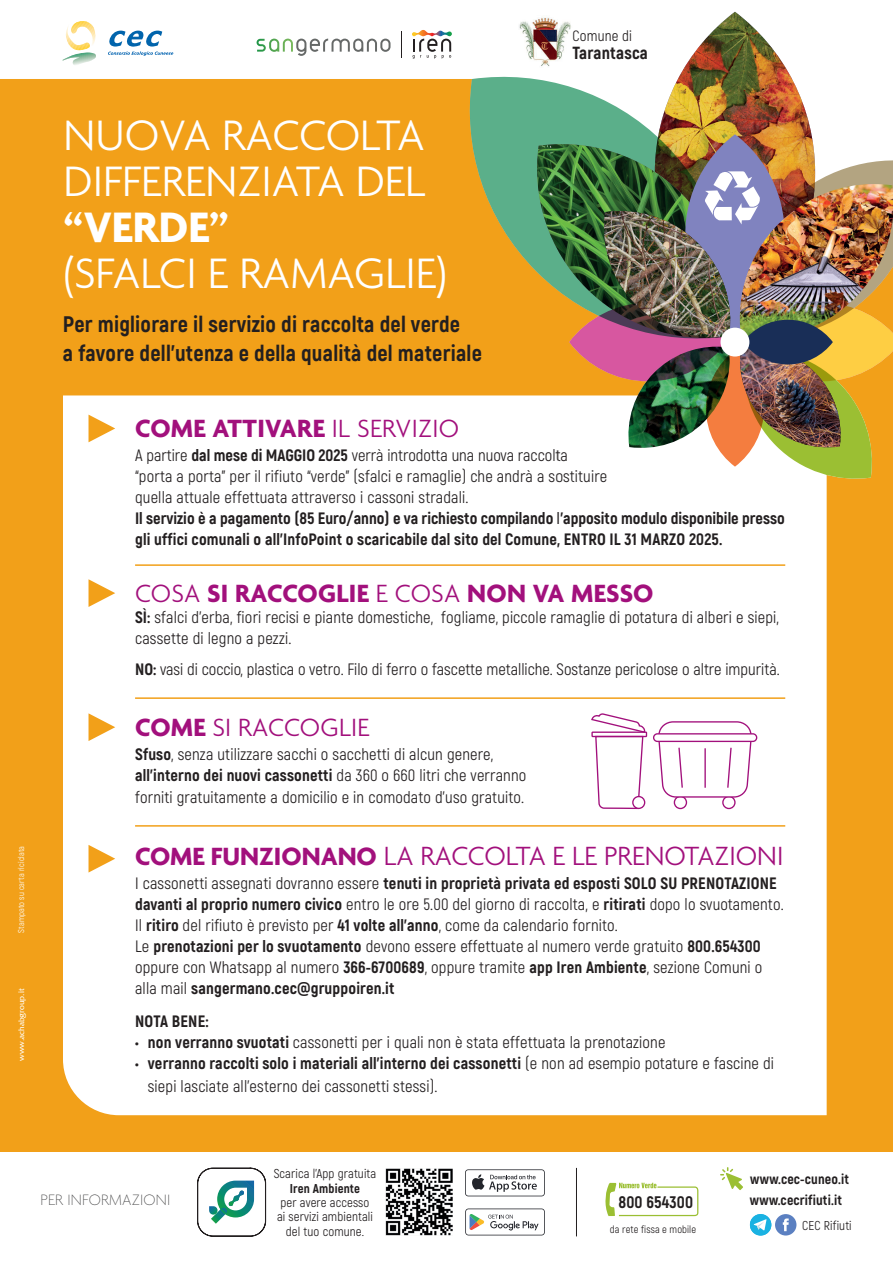
<style>
.page{position:relative;width:893px;height:1263px;background:#fff}
.page>*{position:absolute;margin:0;border:0;box-sizing:border-box;transform-origin:0 0}
.t1{font:300 46.05px/46px "Agenda";color:#fff}
.t2{font:700 46.05px "Agenda";color:#fff}
.t3{font:300 28.5px "Agenda";color:#a2107c}
.t4{font:700 27px "Agenda";letter-spacing:.01em;color:#a2107c}
.t5{font:300 27px "Agenda";letter-spacing:.01em;color:#a2107c}
.t6{font:800 22.5px/28.5px "Akrobat";letter-spacing:.01em;color:#231f20}
.t7{font:800 17.55px "Akrobat";letter-spacing:.01em;color:#231f20}
.t8{font:800 16.8px "Akrobat";letter-spacing:.01em;color:#231f20}
.t9{font:16.5px/21px "Akrobat";letter-spacing:.01em;color:#231f20}
.t10{font:800 16.5px/21px "Akrobat";color:#231f20}
.t11{font:100 16.2px "Agenda";letter-spacing:.01em;color:#3e3e3f}
.t12{font:14.85px "Akrobat";letter-spacing:.01em;color:#231f20}
.t13{font:800 14.1px "Akrobat";letter-spacing:.01em;color:#231f20}
.t14{font:12.9px/14.4px "Akrobat";letter-spacing:.01em;color:#231f20;text-align:center}
.t15{font:800 12.9px "Akrobat";letter-spacing:.01em;color:#231f20}
.t16{font:10.5px "Akrobat";letter-spacing:.01em;color:#231f20}
.t17{font:8.4px "Akrobat";letter-spacing:.01em;color:#fff}
.t18{font:8.4px "Fritz";color:#fff}
.s1{font-weight:300}
.s2{font-weight:800}
.s3{font-weight:700}
.s4{font-weight:700;font-size:27px}
</style>
<div class="page">
<div style="left:0;top:0;width:893px;height:1151px;background:#f2a019"></div>
<div style="left:0;top:0;width:492px;height:79px;background:#fff"></div>
<svg style="left:401px;top:32px;width:1px;height:26px"></svg>
<svg style="left:412px;top:30px;width:40px;height:29px"></svg>
<svg style="left:257px;top:39px;width:133px;height:17px;background:#d3dad3"></svg>
<svg style="left:108px;top:31px;width:65px;height:25px;background:#b4d1e6"></svg>
<svg style="left:62px;top:21px;width:34px;height:45px;background:#efeed4"></svg>
<svg style="left:605px;top:1183px;width:93px;height:33px"></svg>
<svg style="left:720px;top:1167px;width:23px;height:23px"></svg>
<hr style="left:576px;top:1168px;width:1px;height:68px;background:#231f20">
<div style="left:750px;top:1214px;width:21px;height:21px;background:#1ab2e2;border-radius:11px"></div>
<svg style="left:754px;top:1219px;width:12px;height:11px"></svg>
<div style="left:775px;top:1214px;width:21px;height:21px;background:#5b80c1;border-radius:50%"></div>
<svg style="left:783px;top:1218px;width:6px;height:13px"></svg>
<svg style="left:197px;top:1167px;width:69px;height:70px"></svg>
<img style="left:386px;top:1168px;width:67px;height:68px">
<svg style="left:465px;top:1208px;width:80px;height:27px"></svg>
<svg style="left:465px;top:1169px;width:80px;height:27px"></svg>
<div style="left:492px;top:0;width:401px;height:185px;background:#fff"></div>
<div style="left:63px;top:395px;width:764px;height:720px;background:#fff"></div>
<img style="left:683px;top:12px;width:130px;height:127px">
<svg style="left:462px;top:70px;width:277px;height:197px;fill:#5baf8a"></svg>
<img style="left:532px;top:139px;width:361px;height:343px">
<hr style="left:135px;top:697px;width:650px;height:2px;background:#f2a019">
<hr style="left:135px;top:564px;width:650px;height:2px;background:#f2a019">
<hr style="left:135px;top:825px;width:650px;height:2px;background:#f2a019">
<svg style="left:89px;top:415px;width:26px;height:27px"></svg>
<svg style="left:89px;top:579px;width:26px;height:28px"></svg>
<svg style="left:89px;top:845px;width:26px;height:27px"></svg>
<svg style="left:89px;top:713px;width:26px;height:28px"></svg>
<svg style="left:590px;top:713px;width:56px;height:97px;background:#f7ecf4"></svg>
<div style="left:591px;top:731px;width:56px;height:6px;border:1px solid #a2107c"></div>
<svg style="left:633px;top:796px;width:12px;height:12px"></svg>
<div style="left:632px;top:796px;width:13px;height:13px;border:1px solid #a2107c;border-radius:50%"></div>
<div style="left:674px;top:796px;width:13px;height:13px;border:1px solid #a2107c;border-radius:50%"></div>
<div style="left:722px;top:796px;width:14px;height:13px;border:1px solid #a2107c;border-radius:50%"></div>
<div style="left:654px;top:734px;width:103px;height:7px;background:#fff;border-radius:4px"></div>
<div style="left:653px;top:733px;width:104px;height:9px;border:1px solid #a2107c;border-radius:4px"></div>
<svg style="left:658px;top:720px;width:94px;height:78px;background:#f5e6f1"></svg>
<hr style="left:704px;top:748px;width:2px;height:40px;background:#a2107c">
<img style="left:519px;top:16px;width:52px;height:50px">
<p class="t17" style="left:16px;top:933px;width:88px;rotate:-90deg">Stampato su carta riciclata</p>
<p class="t18" style="left:16px;top:1061px;width:74px;rotate:-90deg">www.achabgroup.it</p>
<h1 class="t1" style="left:64px;top:115px;width:363px">NUOVA RACCOLTA<br>DIFFERENZIATA DEL</h1>
<h1 class="t2" style="left:64px;top:203px;width:167px">“VERDE”</h1>
<h1 class="t1" style="left:64px;top:253px;width:385px">(SFALCI E RAMAGLIE)</h1>
<h3 class="t6" style="left:63px;top:310px;width:420px">Per migliorare il servizio di raccolta del verde<br>a favore dell’utenza e della qualità del materiale</h3>
<p class="t12" style="left:573px;top:27px;width:61px">Comune di</p>
<p class="t7" style="left:573px;top:41px;width:77px">Tarantasca</p>
<h3 class="t4" style="left:135px;top:414px;width:325px">COME ATTIVARE <span class="s1">IL SERVIZIO</span></h3>
<p class="t9" style="left:135px;top:445px;width:474px">A partire <span class="s2">dal mese di MAGGIO 2025</span> verrà introdotta una nuova raccolta “porta a porta” per il rifiuto “verde” (sfalci e ramaglie) che andrà a sostituire quella attuale effettuata attraverso i cassoni stradali.</p>
<p class="t10" style="left:135px;top:508px;width:651px">Il servizio è a pagamento (85 Euro/anno) e va richiesto compilando l’apposito modulo disponibile presso gli uffici comunali o all’InfoPoint o scaricabile dal sito del Comune, ENTRO IL 31 MARZO 2025.</p>
<h3 class="t4" style="left:135px;top:579px;width:520px"><span class="s1">COSA</span> SI RACCOGLIE <span class="s1">E COSA</span> NON VA MESSO</h3>
<p class="t9" style="left:135px;top:606px;width:645px"><span class="s2">SÌ:</span> sfalci d’erba, fiori recisi e piante domestiche, fogliame, piccole ramaglie di potatura di alberi e siepi, cassette di legno a pezzi.</p>
<p class="t9" style="left:135px;top:659px;width:646px"><span class="s2">NO:</span> vasi di coccio, plastica o vetro. Filo di ferro o fascette metalliche. Sostanze pericolose o altre impurità.</p>
<h3 class="t5" style="left:135px;top:713px;width:236px"><span class="s3">COME</span> SI RACCOGLIE</h3>
<p class="t9" style="left:135px;top:744px;width:393px"><span class="s2">Sfuso</span>, senza utilizzare sacchi o sacchetti di alcun genere, <span class="s2">all’interno dei nuovi cassonetti</span> da 360 o 660 litri che verranno</p>
<p class="t9" style="left:135px;top:787px;width:391px">forniti gratuitamente a domicilio e in comodato d’uso gratuito.</p>
<h2 class="t3" style="left:135px;top:841px;width:650px"><span class="s4">COME FUNZIONANO</span> LA RACCOLTA E LE PRENOTAZIONI</h2>
<p class="t9" style="left:135px;top:873px;width:650px">I cassonetti assegnati dovranno essere <span class="s2">tenuti in proprietà privata ed esposti SOLO SU PRENOTAZIONE davanti al proprio numero civico</span> entro le ore 5.00 del giorno di raccolta, e <span class="s2">ritirati</span> dopo lo svuotamento.<br>Il <span class="s2">ritiro</span> del rifiuto è previsto per <span class="s2">41 volte all’anno</span>, come da calendario fornito.<br>Le <span class="s2">prenotazioni per lo svuotamento</span> devono essere effettuate al numero verde gratuito <span class="s2">800.654300 </span>oppure con Whatsapp al numero <span class="s2">366-6700689</span>, oppure tramite <span class="s2">app Iren Ambiente</span>, sezione Comuni o alla mail <span class="s2">sangermano.cec@gruppoiren.it</span></p>
<p class="t10" style="left:135px;top:1011px;width:75px">NOTA BENE:</p>
<p class="t9" style="left:135px;top:1032px;width:532px"><span class="s2">• non verranno svuotati</span> cassonetti per i quali non è stata effettuata la prenotazione</p>
<p class="t9" style="left:148px;top:1052px;width:628px;line-height:22.5px;text-indent:-13px"><span class="s2">• verranno raccolti solo i materiali all’interno dei cassonetti</span> (e non ad esempio potature e fascine di siepi lasciate all’esterno dei cassonetti stessi).</p>
<p class="t11" style="left:40px;top:1191px;width:132px">PER INFORMAZIONI</p>
<p class="t14" style="left:274px;top:1166px;width:104px">Scarica l’App gratuita</p>
<p class="t15" style="left:290px;top:1180px;width:72px">Iren Ambiente</p>
<p class="t14" style="left:277px;top:1195px;width:97px">per avere accesso ai servizi ambientali del tuo comune.</p>
<p class="t13" style="left:750px;top:1170px;width:100px">www.cec-cuneo.it</p>
<p class="t14" style="left:802px;top:1218px;width:51px">CEC Rifiuti</p>
<p class="t8" style="left:618px;top:1191px;width:76px">800 654300</p>
<p class="t13" style="left:750px;top:1191px;width:94px">www.cecrifiuti.it</p>
<p class="t16" style="left:610px;top:1223px;width:88px">da rete fissa e mobile</p>
</div>
